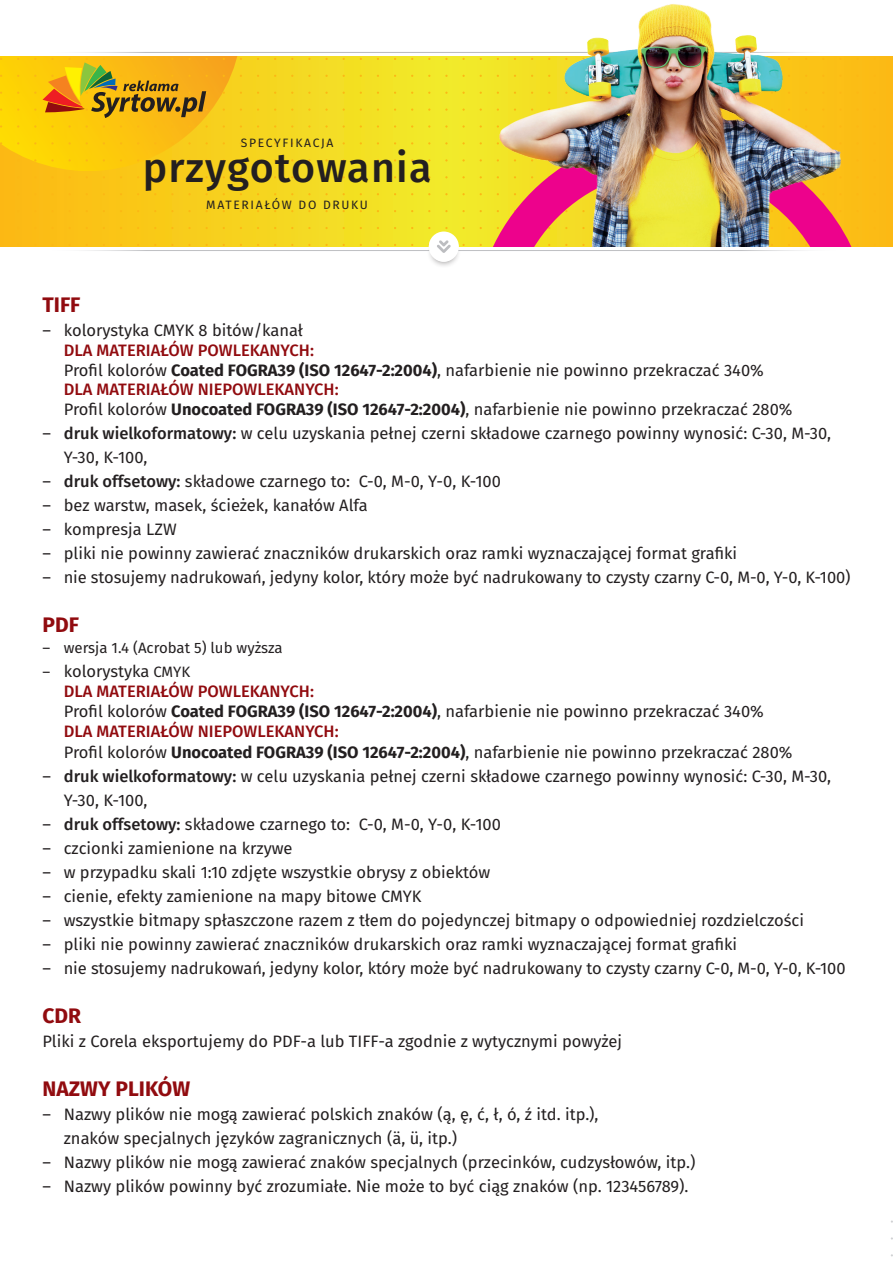
<style>
.page{position:relative;width:893px;height:1263px;background:#fff}
.page>*{position:absolute;margin:0;border:0;box-sizing:border-box;transform-origin:0 0}
.t1{font:500 41.25px "Fira Sans";letter-spacing:.03em;color:#231f20}
.plik{font:700 21px "Fira Sans";color:#910b0f}
.txt{font:16.5px/24px "Fira Sans";color:#231f20}
.txt-2{font:500 16.5px "Fira Sans";color:#910b0f}
.txt-3{font:15px "Fira Sans";color:#231f20}
.t2{font:12.15px "Fira Sans";letter-spacing:.14em;color:#231f20}
.s1{font-weight:700}
.s2{font-weight:500}
.s3{font-size:15px}
</style>
<div class="page">
<hr style="left:43px;top:52px;width:802px;height:1px;background:#bcbdc0">
<svg style="left:0;top:57px;width:893px;height:190px"></svg>
<svg style="left:479px;top:115px;width:391px;height:132px"></svg>
<img style="left:499px;top:4px;width:346px;height:243px">
<hr style="left:43px;top:250px;width:802px;height:1px;background:#bcbdc0">
<svg style="left:0;top:57px;width:264px;height:138px"></svg>
<div style="left:427px;top:236px;width:34px;height:33px;background:#231f20;opacity:.5"></div>
<div style="left:429px;top:232px;width:30px;height:30px;background:#fff;border-radius:50%"></div>
<svg style="left:437px;top:240px;width:14px;height:13px"></svg>
<p class="t2" style="left:241px;top:134px;width:94px">SPECYFIKACJA</p>
<p class="t1" style="left:143px;top:134px;width:290px">przygotowania</p>
<p class="t2" style="left:206px;top:195px;width:163px">MATERIAŁÓW DO DRUKU</p>
<p class="plik" style="left:43px;top:287px;width:39px">TIFF</p>
<p class="txt" style="left:43px;top:318px;width:262px">– kolorystyka CMYK 8 bitów/kanał</p>
<p class="txt-2" style="left:64px;top:337px;width:252px">DLA MATERIAŁÓW POWLEKANYCH:</p>
<p class="txt" style="left:64px;top:357px;width:702px">Profil kolorów <span class="s1">Coated FOGRA39 (ISO 12647-2:2004)</span>, nafarbienie nie powinno przekraczać 340%</p>
<p class="txt-2" style="left:64px;top:376px;width:276px">DLA MATERIAŁÓW NIEPOWLEKANYCH:</p>
<p class="txt" style="left:64px;top:397px;width:730px">Profil kolorów <span class="s1">Unocoated FOGRA39 (ISO 12647-2:2004)</span>, nafarbienie nie powinno przekraczać 280%</p>
<p class="txt" style="left:64px;top:421px;width:769px;text-indent:-21px">– <span class="s2">druk wielkoformatowy:</span> w celu uzyskania pełnej czerni składowe czarnego powinny wynosić: C-30, M-30,<br>Y-30, K-100,</p>
<p class="txt" style="left:43px;top:469px;width:460px">– <span class="s2">druk offsetowy:</span> składowe czarnego to: C-0, M-0, Y-0, K-100</p>
<p class="txt" style="left:43px;top:493px;width:327px">– bez warstw, masek, ścieżek, kanałów Alfa</p>
<p class="txt" style="left:43px;top:517px;width:136px">– kompresja LZW</p>
<p class="txt" style="left:43px;top:541px;width:696px">– pliki nie powinny zawierać znaczników drukarskich oraz ramki wyznaczającej format grafiki</p>
<p class="txt" style="left:43px;top:565px;width:809px">– nie stosujemy nadrukowań, jedyny kolor, który może być nadrukowany to czysty czarny C-0, M-0, Y-0, K-100)</p>
<p class="plik" style="left:43px;top:607px;width:38px">PDF</p>
<p class="txt-3" style="left:43px;top:637px;width:242px">– wersja 1.4 (Acrobat 5) lub wyższa</p>
<p class="txt" style="left:43px;top:659px;width:149px"><span class="s3">–</span> kolorystyka <span class="s3">CMYK</span></p>
<p class="txt-2" style="left:64px;top:678px;width:252px">DLA MATERIAŁÓW POWLEKANYCH:</p>
<p class="txt" style="left:64px;top:699px;width:702px">Profil kolorów <span class="s1">Coated FOGRA39 (ISO 12647-2:2004)</span>, nafarbienie nie powinno przekraczać 340%</p>
<p class="txt-2" style="left:64px;top:718px;width:276px">DLA MATERIAŁÓW NIEPOWLEKANYCH:</p>
<p class="txt" style="left:64px;top:739px;width:730px">Profil kolorów <span class="s1">Unocoated FOGRA39 (ISO 12647-2:2004)</span>, nafarbienie nie powinno przekraczać 280%</p>
<p class="txt" style="left:64px;top:763px;width:769px;text-indent:-21px">– <span class="s2">druk wielkoformatowy:</span> w celu uzyskania pełnej czerni składowe czarnego powinny wynosić: C-30, M-30,<br>Y-30, K-100,</p>
<p class="txt" style="left:43px;top:811px;width:460px">– <span class="s2">druk offsetowy:</span> składowe czarnego to: C-0, M-0, Y-0, K-100</p>
<p class="txt" style="left:43px;top:835px;width:252px">– czcionki zamienione na krzywe</p>
<p class="txt" style="left:43px;top:859px;width:449px">– w przypadku skali 1:10 zdjęte wszystkie obrysy z obiektów</p>
<p class="txt" style="left:43px;top:883px;width:381px">– cienie, efekty zamienione na mapy bitowe CMYK</p>
<p class="txt" style="left:43px;top:907px;width:763px">– wszystkie bitmapy spłaszczone razem z tłem do pojedynczej bitmapy o odpowiedniej rozdzielczości</p>
<p class="txt" style="left:43px;top:931px;width:696px">– pliki nie powinny zawierać znaczników drukarskich oraz ramki wyznaczającej format grafiki</p>
<p class="txt" style="left:43px;top:955px;width:804px">– nie stosujemy nadrukowań, jedyny kolor, który może być nadrukowany to czysty czarny C-0, M-0, Y-0, K-100</p>
<p class="plik" style="left:43px;top:998px;width:40px">CDR</p>
<p class="txt" style="left:43px;top:1029px;width:581px">Pliki z Corela eksportujemy do PDF-a lub TIFF-a zgodnie z wytycznymi powyżej</p>
<p class="plik" style="left:43px;top:1071px;width:149px">NAZWY PLIKÓW</p>
<p class="txt" style="left:64px;top:1102px;width:536px;text-indent:-21px">– Nazwy plików nie mogą zawierać polskich znaków (ą, ę, ć, ł, ó, ź itd. itp.), znaków specjalnych języków zagranicznych (ä, ü, itp.)</p>
<p class="txt" style="left:43px;top:1150px;width:654px">– Nazwy plików nie mogą zawierać znaków specjalnych (przecinków, cudzysłowów, itp.)</p>
<p class="txt" style="left:43px;top:1174px;width:647px">– Nazwy plików powinny być zrozumiałe. Nie może to być ciąg znaków (np. 123456789).</p>
</div>
